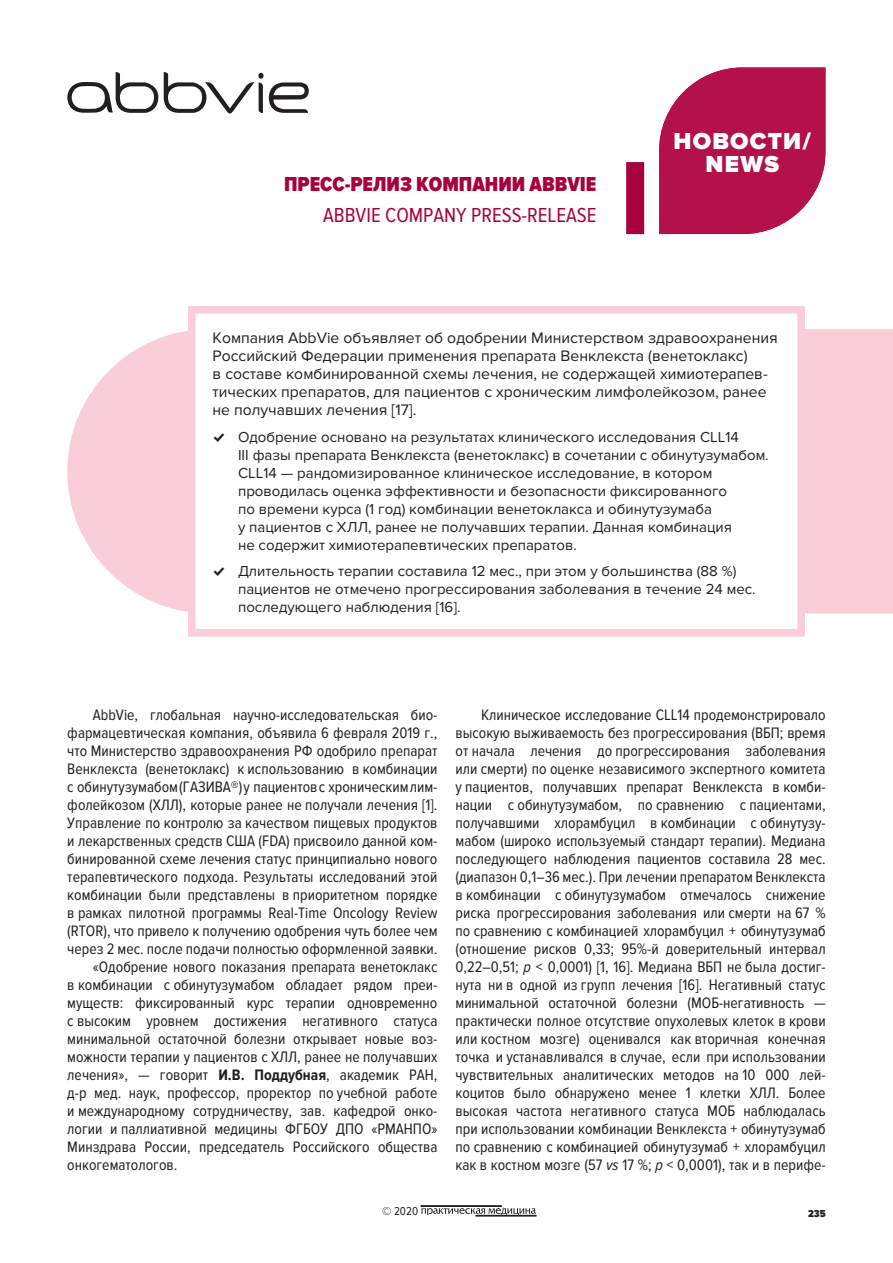
<style>
.page{position:relative;width:893px;height:1263px;background:#fff}
.page>*{position:absolute;margin:0;border:0;box-sizing:border-box;transform-origin:0 0}
.t1{font:900 24px/22.5px "Proxima Nova";letter-spacing:.05em;color:#fff;text-align:center}
.t2{font:21px "Proxima Nova Cond";color:#a7023c}
.t3{font:900 21px "Proxima Nova Cond";color:#a7023c}
.t4{font:15.75px/18px "Proxima Nova Cond";color:#231f20;text-align:justify}
.t5{font:15.75px/18px "Proxima Nova";color:#231f20}
.t6{font:15px/18px "Proxima Nova";color:#231f20}
.t7{font:12px "Proxima Nova Cond";color:#231f20}
.t8{font:900 10.5px "Proxima Nova Cond";color:#231f20}
.s1{font-family:"Modern Pictograms"}
.s2{font-weight:700}
.s3{font-style:italic}
</style>
<div class="page">
<svg style="left:659px;top:68px;width:167px;height:166px;background:#bb295d"></svg>
<div style="left:626px;top:162px;width:18px;height:72px;background:#a7023c"></div>
<svg style="left:421px;top:1208px;width:115px;height:7px"></svg>
<hr style="left:421px;top:1206px;width:80px;height:1px;background:#231f20">
<div style="left:421px;top:1205px;width:81px;height:1px;border:1px solid #231f20"></div>
<div style="left:476px;top:1215px;width:60px;height:1px;border:1px solid #231f20"></div>
<svg style="left:67px;top:329px;width:826px;height:284px;background:#f9d5dd"></svg>
<svg style="left:67px;top:72px;width:242px;height:42px"></svg>
<div style="left:192px;top:310px;width:609px;height:323px;background:#fff"></div>
<div style="left:188px;top:306px;width:617px;height:330px;border:8px solid #f9ced8"></div>
<h2 class="t3" style="left:284px;top:176px;width:314px">ПРЕСС-РЕЛИЗ КОМПАНИИ ABBVIE</h2>
<h2 class="t2" style="left:323px;top:208px;width:275px">ABBVIE COMPANY PRESS-RELEASE</h2>
<h1 class="t1" style="left:674px;top:132px;width:139px">НОВОСТИ/<br>NEWS</h1>
<p class="t5" style="left:213px;top:330px;width:567px">Компания AbbVie объявляет об одобрении Министерством здравоохранения Российский Федерации применения препарата Венклекста (венетоклакс)<br>в составе комбинированной схемы лечения, не содержащей химиотерапев&shy;тических препаратов, для пациентов с хроническим лимфолейкозом, ранее не получавших лечения [17].</p>
<p class="t6" style="left:238px;top:429px;width:532px;text-indent:-26px"><span class="s1">%</span> Одобрение основано на результатах клинического исследования CLL14<br>III фазы препарата Венклекста (венетоклакс) в сочетании с обинутузумабом.<br>CLL14 — рандомизированное клиническое исследование, в котором проводилась оценка эффективности и безопасности фиксированного<br>по времени курса (1 год) комбинации венетоклакса и обинутузумаба<br>у пациентов с ХЛЛ, ранее не получавших терапии. Данная комбинация<br>не содержит химиотерапевтических препаратов.</p>
<p class="t6" style="left:238px;top:563px;width:519px;text-indent:-26px"><span class="s1">%</span> Длительность терапии составила 12 мес., при этом у большинства (88 %) пациентов не отмечено прогрессирования заболевания в течение 24 мес. последующего наблюдения [16].</p>
<p class="t4" style="left:93px;top:707px;width:346px">AbbVie, глобальная научно-исследовательская био-</p>
<p class="t4" style="left:67px;top:725px;width:372px">фармацевтическая компания, объявила 6 февраля 2019 г.,</p>
<p class="t4" style="left:67px;top:743px;width:372px">что Министерство здравоохранения РФ одобрило препарат</p>
<p class="t4" style="left:67px;top:761px;width:372px">Венклекста (венетоклакс) к использованию в комбинации</p>
<p class="t4" style="left:67px;top:779px;width:372px">с обинутузумабом (ГАЗИВА®) у пациентов с хроническим лим-</p>
<p class="t4" style="left:67px;top:797px;width:372px">фолейкозом (ХЛЛ), которые ранее не получали лечения [1].</p>
<p class="t4" style="left:67px;top:815px;width:372px">Управление по контролю за качеством пищевых продуктов</p>
<p class="t4" style="left:67px;top:833px;width:372px">и лекарственных средств США (FDA) присвоило данной ком-</p>
<p class="t4" style="left:67px;top:851px;width:372px">бинированной схеме лечения статус принципиально нового</p>
<p class="t4" style="left:67px;top:869px;width:372px">терапевтического подхода. Результаты исследований этой</p>
<p class="t4" style="left:67px;top:887px;width:372px">комбинации были представлены в приоритетном порядке</p>
<p class="t4" style="left:67px;top:905px;width:372px">в рамках пилотной программы Real-Time Oncology Review</p>
<p class="t4" style="left:67px;top:923px;width:372px">(RTOR), что привело к получению одобрения чуть более чем</p>
<p class="t4" style="left:67px;top:941px;width:372px">через 2 мес. после подачи полностью оформленной заявки.</p>
<p class="t4" style="left:93px;top:959px;width:346px">«Одобрение нового показания препарата венетоклакс</p>
<p class="t4" style="left:67px;top:977px;width:372px">в комбинации с обинутузумабом обладает рядом преи-</p>
<p class="t4" style="left:67px;top:995px;width:372px">муществ: фиксированный курс терапии одновременно</p>
<p class="t4" style="left:67px;top:1013px;width:372px">с высоким уровнем достижения негативного статуса</p>
<p class="t4" style="left:67px;top:1031px;width:372px">минимальной остаточной болезни открывает новые воз-</p>
<p class="t4" style="left:67px;top:1049px;width:372px">можности терапии у пациентов с ХЛЛ, ранее не получавших</p>
<p class="t4" style="left:67px;top:1067px;width:372px">лечения», — говорит <span class="s2">И.В. Поддубная</span>, академик РАН,</p>
<p class="t4" style="left:67px;top:1085px;width:372px">д-р мед. наук, профессор, проректор по учебной работе</p>
<p class="t4" style="left:67px;top:1103px;width:372px">и международному сотрудничеству, зав. кафедрой онко-</p>
<p class="t4" style="left:67px;top:1121px;width:372px">логии и паллиативной медицины ФГБОУ ДПО «РМАНПО»</p>
<p class="t4" style="left:67px;top:1139px;width:372px">Минздрава России, председатель Российского общества</p>
<p class="t4" style="left:67px;top:1157px;width:112px">онкогематологов.</p>
<p class="t4" style="left:455px;top:707px;width:372px;text-indent:26px">Клиническое исследование CLL14 продемонстрировало высокую выживаемость без прогрессирования (ВБП; время от начала лечения до прогрессирования заболевания или смерти) по оценке независимого экспертного комитета у пациентов, получавших препарат Венклекста в комби&shy;нации с обинутузумабом, по сравнению с пациентами, получавшими хлорамбуцил в комбинации с обинутузу&shy;мабом (широко используемый стандарт терапии). Медиана последующего наблюдения пациентов составила 28 мес. (диапазон 0,1–36 мес.). При лечении препаратом Венклекста в комбинации с обинутузумабом отмечалось снижение риска прогрессирования заболевания или смерти на 67 % по сравнению с комбинацией хлорамбуцил + обинутузумаб (отношение рисков 0,33; 95%-й доверительный интервал 0,22–0,51; <span class="s3">p</span> &lt; 0,0001) [1, 16]. Медиана ВБП не была достиг&shy;нута ни в одной из групп лечения [16]. Негативный статус минимальной остаточной болезни (МОБ-негативность — практически полное отсутствие опухолевых клеток в крови или костном мозге) оценивался как вторичная конечная точка и устанавливался в случае, если при использовании чувствительных аналитических методов на 10 000 лей&shy;коцитов было обнаружено менее 1 клетки ХЛЛ. Более высокая частота негативного статуса МОБ наблюдалась при использовании комбинации Венклекста + обинутузумаб по сравнению с комбинацией обинутузумаб + хлорамбуцил как в костном мозге (57 <span class="s3">vs</span> 17 %; <span class="s3">p</span> &lt; 0,0001), так и в перифе-</p>
<p class="t7" style="left:382px;top:1207px;width:37px">© 2020</p>
<p class="t8" style="left:808px;top:1210px;width:19px">235</p>
</div>
